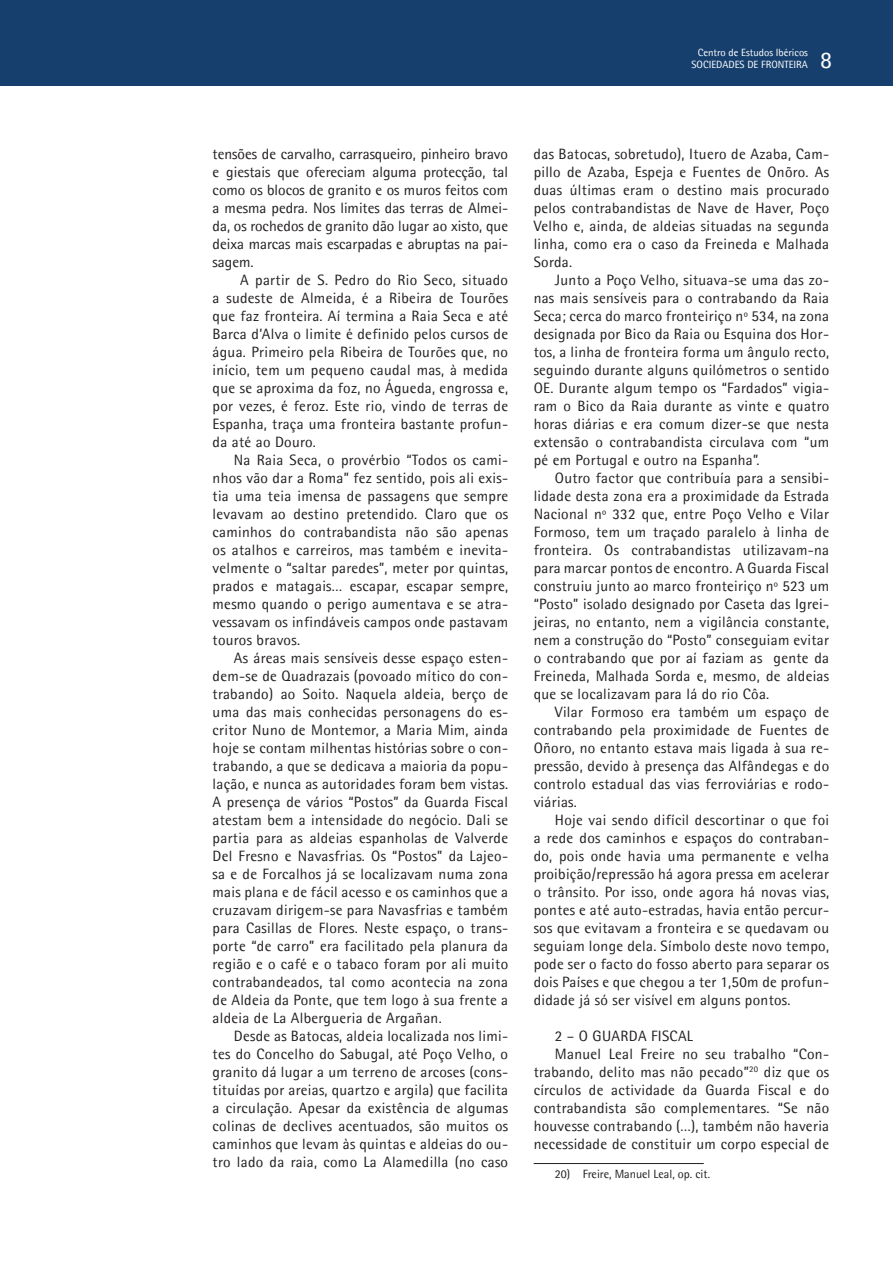
<style>
.page{position:relative;width:893px;height:1263px;background:#fff}
.page>*{position:absolute;margin:0;border:0;box-sizing:border-box;transform-origin:0 0}
.t1{font:15px/18px "Agfa Rotis Semisans";letter-spacing:.02em;color:#231f20;text-align:justify}
.t2{font:12px "Agfa Rotis Semisans";color:#231f20}
.t3{font:10.5px/12.6px "Agfa Rotis Semisans";color:#fff;text-align:center}
</style>
<div class="page">
<div style="left:0;top:0;width:893px;height:85px;background:#163f6d"></div>
<hr style="left:534px;top:1163px;width:170px;height:1px;background:#231f20">
<p class="t3" style="left:691px;top:46px;width:118px">Centro de Estudos Ibéricos<br>Sociedades de Frontei ra</p>
<p class="t1" style="left:213px;top:145px;width:297px">tensões de carvalho, carrasqueiro, pinheiro bravo e giestais que ofereciam alguma protecção, tal como os blocos de granito e os muros feitos com a mesma pedra. Nos limites das terras de Almei&shy;da, os rochedos de granito dão lugar ao xisto, que deixa marcas mais escarpadas e abruptas na pai&shy;sagem.</p>
<p class="t1" style="left:213px;top:271px;width:297px;text-indent:27px">A partir de S. Pedro do Rio Seco, situado a sudeste de Almeida, é a Ribeira de Tourões que faz fronteira. Aí termina a Raia Seca e até Barca d’Alva o limite é definido pelos cursos de água. Primeiro pela Ribeira de Tourões que, no início, tem um pequeno caudal mas, à medida que se aproxima da foz, no Águeda, engrossa e, por vezes, é feroz. Este rio, vindo de terras de Espanha, traça uma fronteira bastante profun&shy;da até ao Douro.</p>
<p class="t1" style="left:213px;top:451px;width:297px;text-indent:21px">N a Raia Seca, o provérbio “Todos os cami&shy;nhos vão dar a Roma” fez sentido, pois ali exis&shy;tia uma teia imensa de passagens que sempre levavam ao destino pretendido. Claro que os caminhos do contrabandista não são apenas os atalhos e carreiros, mas também e inevita&shy;velmente o “saltar paredes”, meter por quintas, prados e matagais… escapar, escapar sempre, mesmo quando o perigo aumentava e se atra&shy;vessavam os infindáveis campos onde pastavam touros bravos.</p>
<p class="t1" style="left:213px;top:649px;width:297px;text-indent:21px">As áreas mais sensíveis desse espaço esten&shy;dem-se de Quadrazais (povoado mítico do con&shy;trabando) ao Soito. Naquela aldeia, berço de uma das mais conhecidas personagens do es&shy;critor N uno de Montemor, a Maria Mim, ainda hoje se contam milhentas histórias sobre o con&shy;trabando, a que se dedicava a maioria da popu&shy;lação, e nunca as autoridades foram bem vistas.<br>A presença de vários “Postos” da Guarda Fiscal atestam bem a intensidade do negócio. Dali se partia para as aldeias espanholas de Valverde Del Fresno e N avasfrias. Os “Postos” da Lajeo&shy;sa e de Forcalhos já se localizavam numa zona mais plana e de fácil acesso e os caminhos que a cruzavam dirigem-se para Navasfrias e também para Casillas de Flores. N este espaço, o trans&shy;porte “de carro” era facilitado pela planura da região e o café e o tabaco foram por ali muito contrabandeados, tal como acontecia na zona de Aldeia da Ponte, que tem logo à sua frente a aldeia de La Albergueria de Argañan.</p>
<p class="t1" style="left:213px;top:1027px;width:297px;text-indent:21px">Desde as Batocas, aldeia localizada nos limi&shy;tes do Concelho do Sabugal, até Poço Velho, o granito dá lugar a um terreno de arcoses (cons&shy;tituídas por areias, quartzo e argila) que facilita a circulação. Apesar da existência de algumas colinas de declives acentuados, são muitos os caminhos que levam às quintas e aldeias do ou&shy;tro lado da raia, como La Alamedilla (no caso</p>
<p class="t1" style="left:534px;top:145px;width:297px">das Batocas, sobretudo), Ituero de Azaba, Cam&shy;pillo de Azaba, Espeja e Fuentes de Onõro. As duas últimas eram o destino mais procurado pelos contrabandistas de Nave de Haver, Poço Velho e, ainda, de aldeias situadas na segunda linha, como era o caso da Freineda e Malhada Sorda.</p>
<p class="t1" style="left:534px;top:271px;width:297px;text-indent:21px">Junto a Poço Velho, situava-se uma das zo&shy;nas mais sensíveis para o contrabando da Raia Seca; cerca do marco fronteiriço nº 534, na zona designada por Bico da Raia ou Esquina dos Hor&shy;tos, a linha de fronteira forma um ângulo recto, seguindo durante alguns quilómetros o sentido OE. Durante algum tempo os “Fardados” vigia&shy;ram o Bico da Raia durante as vinte e quatro horas diárias e era comum dizer-se que nesta extensão o contrabandista circulava com “um pé em Portugal e outro na Espanha”.</p>
<p class="t1" style="left:534px;top:469px;width:297px;text-indent:21px">Outro factor que contribuía para a sensibi&shy;lidade desta zona era a proximidade da Estrada Nacional nº 332 que, entre Poço Velho e Vilar Formoso, tem um traçado paralelo à linha de fronteira. Os contrabandistas utilizavam-na para marcar pontos de encontro. A Guarda Fiscal construiu junto ao marco fronteiriço nº 523 um “Posto” isolado designado por Caseta das Igrei&shy;jeiras, no entanto, nem a vigilância constante, nem a construção do “Posto” conseguiam evitar o contrabando que por aí faziam as gente da Freineda, Malhada Sorda e, mesmo, de aldeias que se localizavam para lá do rio Côa.</p>
<p class="t1" style="left:534px;top:703px;width:297px;text-indent:21px">Vilar Formoso era também um espaço de contrabando pela proximidade de Fuentes de Oñoro, no entanto estava mais ligada à sua re&shy;pressão, devido à presença das Alfândegas e do controlo estadual das vias ferroviárias e rodo&shy;viárias.</p>
<p class="t1" style="left:534px;top:811px;width:297px;text-indent:21px">Hoje vai sendo difícil descortinar o que foi a rede dos caminhos e espaços do contraban&shy;do, pois onde havia uma permanente e velha proibição/repressão há agora pressa em acelerar o trânsito. Por isso, onde agora há novas vias, pontes e até auto-estradas, havia então percur&shy;sos que evitavam a fronteira e se quedavam ou seguiam longe dela. Símbolo deste novo tempo, pode ser o facto do fosso aberto para separar os dois Países e que chegou a ter 1 ,50m de profun&shy;didade já só ser visível em alguns pontos.</p>
<p class="t1" style="left:555px;top:1027px;width:137px">2 – O Guarda Fiscal</p>
<p class="t1" style="left:555px;top:1045px;width:276px">Manuel Leal Freire no seu trabalho “Con-</p>
<p class="t1" style="left:534px;top:1063px;width:297px">trabando, delito mas não pecado”<sup>20</sup> diz que os</p>
<p class="t1" style="left:534px;top:1081px;width:297px">círculos de actividade da Guarda Fiscal e do</p>
<p class="t1" style="left:534px;top:1099px;width:297px">contrabandista são complementares. “Se não</p>
<p class="t1" style="left:534px;top:1117px;width:297px">houvesse contrabando (…), também não haveria</p>
<p class="t1" style="left:534px;top:1135px;width:297px">necessidade de constituir um corpo especial de</p>
<p class="t2" style="left:555px;top:1167px;width:157px">20) Freire, Manuel Leal, op. cit.</p>
</div>
